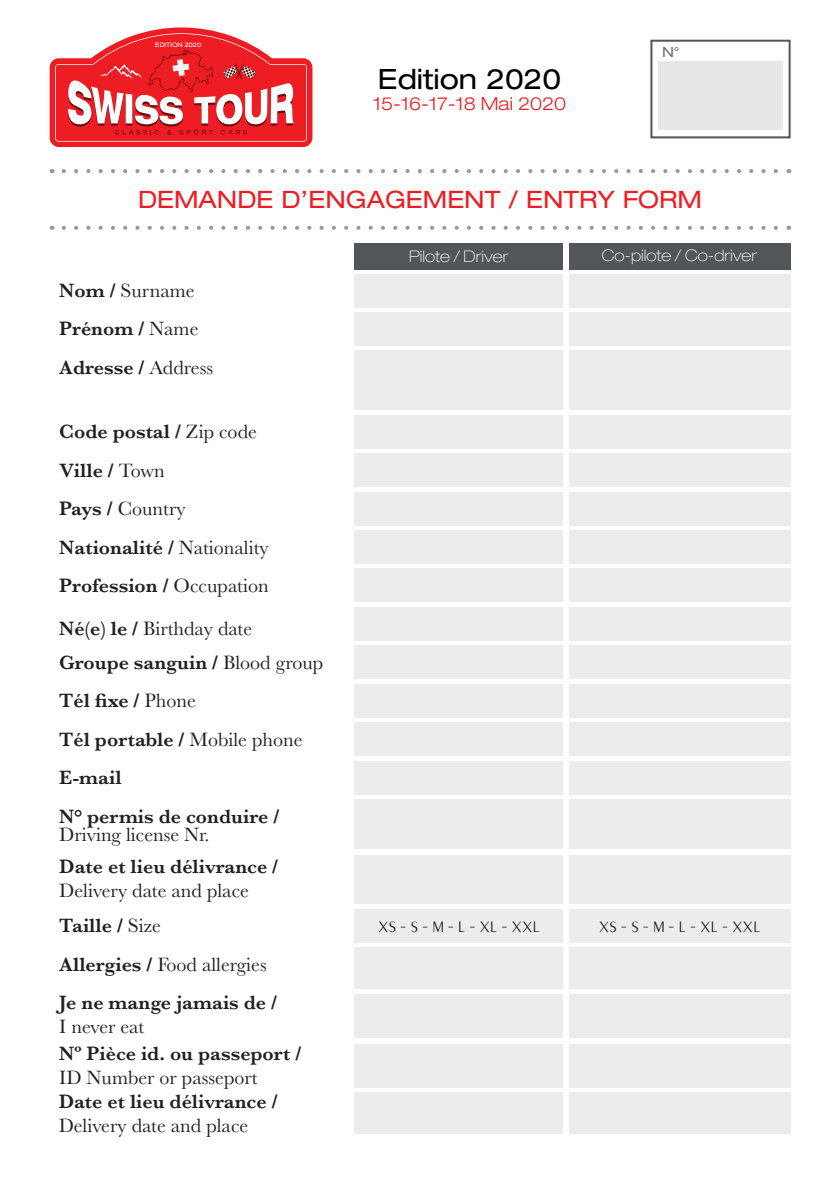
<style>
.page{position:relative;width:840px;height:1191px;background:#fff}
.page>*{position:absolute;margin:0;border:0;box-sizing:border-box;transform-origin:0 0}
.t1{font:expanded 28px "Helvetica Neue LT Std";color:#000001}
.t2{font:expanded 24px "Helvetica Neue LT Std";color:#ee1d23}
.t3{font:600 20px/24px "Baskerville";color:#231f20}
.t4{font:20px "Baskerville";color:#231f20}
.t5{font:300 expanded 18px "Helvetica Neue LT Std";color:#ee1d23}
.t6{font:100 expanded 16px "Helvetica Neue LT Std";color:#fff}
.t7{font:16px "Peignot";color:#231f20}
.t8{font:expanded 14px "Helvetica Neue LT Std";color:#6c6d70}
.t9{font:expanded 6.2px "Helvetica Neue LT Std";color:#fff}
.s1{font-weight:600}
.s2{font-weight:400}
</style>
<div class="page">
<div style="left:354px;top:243px;width:208px;height:26px;background:#525658"></div>
<div style="left:354px;top:274px;width:208px;height:33px;background:#ececee"></div>
<div style="left:354px;top:312px;width:208px;height:34px;background:#ececee"></div>
<div style="left:354px;top:351px;width:208px;height:59px;background:#ececee"></div>
<div style="left:354px;top:415px;width:208px;height:34px;background:#ececee"></div>
<div style="left:354px;top:453px;width:208px;height:34px;background:#ececee"></div>
<div style="left:354px;top:491px;width:208px;height:34px;background:#ececee"></div>
<div style="left:354px;top:530px;width:208px;height:34px;background:#ececee"></div>
<div style="left:354px;top:568px;width:208px;height:34px;background:#ececee"></div>
<div style="left:354px;top:607px;width:208px;height:34px;background:#ececee"></div>
<div style="left:354px;top:645px;width:208px;height:34px;background:#ececee"></div>
<div style="left:354px;top:684px;width:208px;height:33px;background:#ececee"></div>
<div style="left:354px;top:722px;width:208px;height:34px;background:#ececee"></div>
<div style="left:354px;top:761px;width:208px;height:34px;background:#ececee"></div>
<div style="left:354px;top:799px;width:208px;height:50px;background:#ececee"></div>
<div style="left:354px;top:855px;width:208px;height:48px;background:#ececee"></div>
<div style="left:354px;top:909px;width:208px;height:34px;background:#ececee"></div>
<div style="left:354px;top:947px;width:208px;height:41px;background:#ececee"></div>
<div style="left:354px;top:994px;width:208px;height:43px;background:#ececee"></div>
<div style="left:354px;top:1043px;width:208px;height:44px;background:#ececee"></div>
<div style="left:354px;top:1091px;width:208px;height:42px;background:#ececee"></div>
<div style="left:568px;top:243px;width:221px;height:26px;background:#525658"></div>
<div style="left:568px;top:274px;width:221px;height:33px;background:#ececee"></div>
<div style="left:568px;top:312px;width:221px;height:34px;background:#ececee"></div>
<div style="left:568px;top:351px;width:221px;height:59px;background:#ececee"></div>
<div style="left:568px;top:415px;width:221px;height:34px;background:#ececee"></div>
<div style="left:568px;top:453px;width:221px;height:34px;background:#ececee"></div>
<div style="left:568px;top:491px;width:221px;height:34px;background:#ececee"></div>
<div style="left:568px;top:530px;width:221px;height:34px;background:#ececee"></div>
<div style="left:568px;top:568px;width:221px;height:34px;background:#ececee"></div>
<div style="left:568px;top:607px;width:221px;height:34px;background:#ececee"></div>
<div style="left:568px;top:645px;width:221px;height:34px;background:#ececee"></div>
<div style="left:568px;top:684px;width:221px;height:33px;background:#ececee"></div>
<div style="left:568px;top:722px;width:221px;height:34px;background:#ececee"></div>
<div style="left:568px;top:761px;width:221px;height:34px;background:#ececee"></div>
<div style="left:568px;top:799px;width:221px;height:50px;background:#ececee"></div>
<div style="left:568px;top:855px;width:221px;height:48px;background:#ececee"></div>
<div style="left:568px;top:909px;width:221px;height:34px;background:#ececee"></div>
<div style="left:568px;top:947px;width:221px;height:41px;background:#ececee"></div>
<div style="left:568px;top:994px;width:221px;height:43px;background:#ececee"></div>
<div style="left:568px;top:1043px;width:221px;height:44px;background:#ececee"></div>
<div style="left:568px;top:1091px;width:221px;height:42px;background:#ececee"></div>
<svg style="left:64px;top:226px;width:714px;height:4px"></svg>
<svg style="left:64px;top:169px;width:714px;height:4px"></svg>
<div style="left:658px;top:61px;width:124px;height:69px;background:#e6e7e9"></div>
<div style="left:650px;top:40px;width:140px;height:98px;border:2px solid #525658"></div>
<svg style="left:50px;top:27px;width:262px;height:120px"></svg>
<p class="t9" style="left:155px;top:41px;width:47px">EDITION 2020</p>
<p class="t1" style="left:378px;top:62px;width:185px">Edition 2020</p>
<p class="t5" style="left:373px;top:93px;width:194px">15-16-17-18 Mai 2020</p>
<p class="t8" style="left:661px;top:43px;width:19px">N°</p>
<p class="t2" style="left:138px;top:184px;width:565px">DEMANDE D’ENGAGEMENT / ENTRY FORM</p>
<p class="t4" style="left:59px;top:278px;width:137px"><span class="s1">Nom /</span> Surname</p>
<p class="t3" style="left:59px;top:317px;width:141px">Prénom / <span class="s2">Name</span></p>
<p class="t3" style="left:59px;top:355px;width:155px">Adresse / <span class="s2">Address</span></p>
<p class="t3" style="left:59px;top:419px;width:199px">Code postal / <span class="s2">Zip code</span></p>
<p class="t3" style="left:59px;top:458px;width:107px">Ville / <span class="s2">Town</span></p>
<p class="t4" style="left:59px;top:496px;width:128px"><span class="s1">Pays /</span> Country</p>
<p class="t3" style="left:59px;top:535px;width:211px">Nationalité / <span class="s2">Nationality</span></p>
<p class="t3" style="left:59px;top:573px;width:211px">Profession / <span class="s2">Occupation</span></p>
<p class="t4" style="left:59px;top:615px;width:194px"><span class="s1">Né(e) le /</span> Birthday date</p>
<p class="t3" style="left:59px;top:650px;width:265px">Groupe sanguin / <span class="s2">Blood group</span></p>
<p class="t3" style="left:59px;top:688px;width:138px">Tél fixe / <span class="s2">Phone</span></p>
<p class="t3" style="left:59px;top:727px;width:244px">Tél portable / <span class="s2">Mobile phone</span></p>
<p class="t3" style="left:59px;top:765px;width:64px">E-mail</p>
<p class="t3" style="left:59px;top:804px;width:221px">N° permis de conduire /</p>
<p class="t4" style="left:59px;top:821px;width:152px">Driving license Nr.</p>
<p class="t3" style="left:59px;top:854px;width:220px">Date et lieu délivrance /<br><span class="s2">Delivery date and place</span></p>
<p class="t3" style="left:59px;top:913px;width:103px">Taille / <span class="s2">Size</span></p>
<p class="t4" style="left:59px;top:951px;width:209px"><span class="s1">Allergies /</span> Food allergies</p>
<p class="t3" style="left:59px;top:990px;width:219px">Je ne mange jamais de /<br><span class="s2">I never eat</span></p>
<p class="t3" style="left:59px;top:1041px;width:243px">Nº Pièce id. ou passeport /<br><span class="s2">ID Number or passeport</span></p>
<p class="t3" style="left:59px;top:1089px;width:220px">Date et lieu délivrance /<br><span class="s2">Delivery date and place</span></p>
<p class="t6" style="left:409px;top:247px;width:101px">Pilote / Driver</p>
<p class="t6" style="left:601px;top:246px;width:157px">Co-pilote / Co-driver</p>
<p class="t7" style="left:377px;top:918px;width:163px">XS - S - M - L - XL - XXL</p>
<p class="t7" style="left:598px;top:919px;width:163px">XS - S - M - L - XL - XXL</p>
</div>
